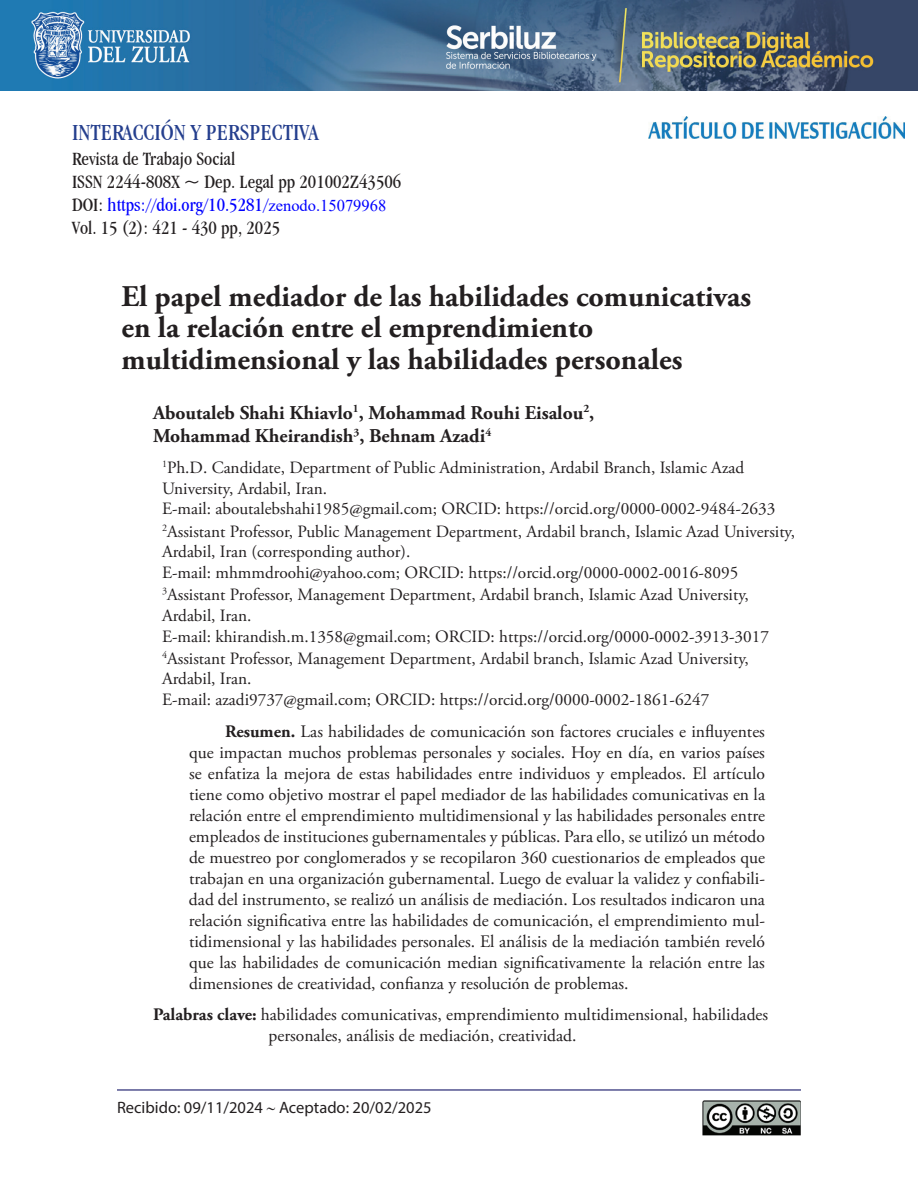
<style>
.page{position:relative;width:918px;height:1188px;background:#fff}
.page>*{position:absolute;margin:0;border:0;box-sizing:border-box;transform-origin:0 0}
.t1{font:700 30px/31.5px "Adobe Garamond Pro";color:#231f20}
.t2{font:condensed 24px "Garamond IT Cby BT";color:#253f8e}
.t3{font:condensed 19.5px/23px "Garamond IT Cby BT";color:#231f20}
.t4{font:700 19.5px/23.4px "Adobe Garamond Pro";color:#231f20}
.t5{font:17.55px/21px "Adobe Garamond Pro";color:#231f20;text-align:justify}
.t6{font:17.25px/21.1px "Adobe Garamond Pro";color:#231f20}
.t7{font:16.5px "Myriad Pro";color:#231f20}
.s1{color:#00f}
.s2{font-family:"Times New Roman";font-stretch:normal;font-size:16.5px;color:#00f}
.s3{font-weight:700}
</style>
<div class="page">
<hr style="left:117px;top:1089px;width:684px;height:2px;background:#272873">
<img style="left:0;top:0;width:918px;height:91px">
<img style="left:649px;top:116px;width:255px;height:23px">
<img style="left:702px;top:1100px;width:99px;height:36px">
<h2 class="t2" style="left:72px;top:119px;width:248px">INTERACCIÓN Y PERSPECTIVA</h2>
<p class="t3" style="left:72px;top:147px;width:331px">Revista de Trabajo Social<br>ISSN 2244-808X ~ Dep. Legal pp 201002Z43506<br>DOI: <span class="s1">https://doi.org/10.5281/</span><span class="s2">zenodo.15079968<br></span>Vol. 15 (2): 421 - 430 pp, 2025</p>
<h1 class="t1" style="left:122px;top:281px;width:631px">El papel mediador de las habilidades comunicativas en la relación entre el emprendimiento multidimensional y las habilidades personales</h1>
<p class="t4" style="left:153px;top:401px;width:443px">Aboutaleb Shahi Khiavlo<sup>1</sup>, Mohammad Rouhi Eisalou<sup>2</sup>,<br>Mohammad Kheirandish<sup>3</sup>, Behnam Azadi<sup>4</sup></p>
<p class="t6" style="left:162px;top:458px;width:635px"><sup>1</sup>Ph.D. Candidate, Department of Public Administration, Ardabil Branch, Islamic Azad University, Ardabil, Iran.<br>E-mail: aboutalebshahi1985@gmail.com; ORCID: https://orcid.org/0000-0002-9484-2633<br><sup>2</sup>Assistant Professor, Public Management Department, Ardabil branch, Islamic Azad University, Ardabil, Iran (corresponding author).<br>E-mail: mhmmdroohi@yahoo.com; ORCID: https://orcid.org/0000-0002-0016-8095<br><sup>3</sup>Assistant Professor, Management Department, Ardabil branch, Islamic Azad University, Ardabil, Iran.<br>E-mail: khirandish.m.1358@gmail.com; ORCID: https://orcid.org/0000-0002-3913-3017<br><sup>4</sup>Assistant Professor, Management Department, Ardabil branch, Islamic Azad University, Ardabil, Iran.<br>E-mail: azadi9737@gmail.com; ORCID: https://orcid.org/0000-0002-1861-6247</p>
<p class="t5" style="left:189px;top:721px;width:578px;text-indent:36px"><span class="s3">Resumen.</span> Las habilidades de comunicación son factores cruciales e influyentes que impactan muchos problemas personales y sociales. Hoy en día, en varios países se enfatiza la mejora de estas habilidades entre individuos y empleados. El artículo tiene como objetivo mostrar el papel mediador de las habilidades comunicativas en la relación entre el emprendimiento multidimensional y las habilidades personales entre empleados de instituciones gubernamentales y públicas. Para ello, se utilizó un método de muestreo por conglomerados y se recopilaron 360 cuestionarios de empleados que trabajan en una organización gubernamental. Luego de evaluar la validez y confiabili&shy;dad del instrumento, se realizó un análisis de mediación. Los resultados indicaron una relación significativa entre las habilidades de comunicación, el emprendimiento mul&shy;tidimensional y las habilidades personales. El análisis de la mediación también reveló que las habilidades de comunicación median significativamente la relación entre las dimensiones de creatividad, confianza y resolución de problemas.</p>
<p class="t5" style="left:269px;top:1005px;width:501px;text-indent:-115px"><span class="s3">Palabras clave:</span> habilidades comunicativas, emprendimiento multidimensional, habilidades personales, análisis de mediación, creatividad.</p>
<p class="t7" style="left:117px;top:1097px;width:316px">Recibido: 09/11/2024 Aceptado: 20/02/2025</p>
</div>
